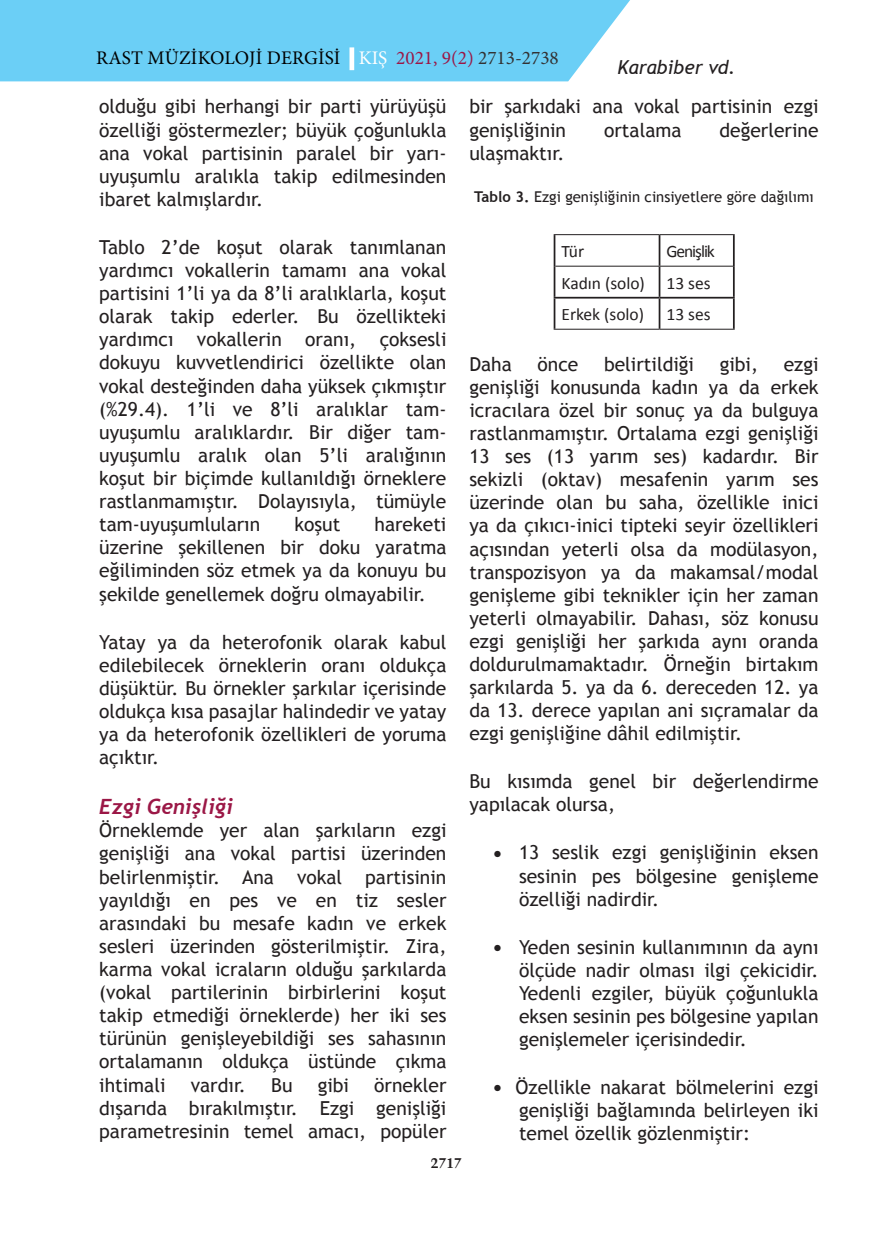
<style>
.page{position:relative;width:893px;height:1241px;background:#fff}
.page>*{position:absolute;margin:0;border:0;box-sizing:border-box;transform-origin:0 0}
.t1{font:italic 700 21px "Trebuchet";color:#9b1746}
.t2{font:19.25px/23.1px "Trebuchet MS";color:#231f20;text-align:justify}
.t3{font:19.25px "Minion Pro";color:#000}
.t4{font:italic 19.25px "Trebuchet MS";color:#231f20}
.t5{font:17.5px/31.5px "Calibri";color:#231f20}
.t6{font:14.88px "Trebuchet MS";color:#231f20}
.t7{font:700 14px "Trump Mediaeval";color:#231f20}
.s1{color:#fff}
.s2{color:#9b1746}
.s3{color:#333233}
.s4{font-weight:700}
</style>
<div class="page">
<div style="left:0;top:0;width:630px;height:81px;background:#6bcff6"></div>
<div style="left:349px;top:47px;width:5px;height:23px;border:4px solid #fff"></div>
<hr style="left:554px;top:235px;width:1px;height:31px;background:#231f20">
<hr style="left:659px;top:235px;width:1px;height:31px;background:#231f20">
<hr style="left:733px;top:235px;width:2px;height:31px;background:#231f20">
<hr style="left:554px;top:266px;width:1px;height:31px;background:#231f20">
<hr style="left:659px;top:266px;width:1px;height:31px;background:#231f20">
<hr style="left:733px;top:266px;width:2px;height:31px;background:#231f20">
<hr style="left:554px;top:297px;width:105px;height:1px;background:#231f20">
<hr style="left:554px;top:298px;width:1px;height:31px;background:#231f20">
<hr style="left:659px;top:297px;width:76px;height:1px;background:#231f20">
<hr style="left:659px;top:298px;width:1px;height:31px;background:#231f20">
<hr style="left:733px;top:298px;width:2px;height:31px;background:#231f20">
<hr style="left:554px;top:234px;width:105px;height:1px;background:#231f20">
<hr style="left:659px;top:234px;width:76px;height:1px;background:#231f20">
<hr style="left:555px;top:266px;width:104px;height:1px;background:#231f20">
<hr style="left:659px;top:266px;width:74px;height:1px;background:#231f20">
<hr style="left:554px;top:329px;width:105px;height:1px;background:#231f20">
<hr style="left:659px;top:329px;width:76px;height:1px;background:#231f20">
<p class="t3" style="left:96px;top:45px;width:464px">RAST MÜZİKOLOJİ DERGİSİ <span class="s1">| KIŞ</span> <span class="s2">2021, 9(2)</span> <span class="s3">2713-2738</span></p>
<p class="t4" style="left:618px;top:56px;width:120px">Karabiber vd.</p>
<p class="t2" style="left:99px;top:95px;width:349px">olduğu gibi herhangi bir parti yürüyüşü özelliği göstermezler; büyük çoğunlukla ana vokal partisinin paralel bir yarı&shy;uyuşumlu aralıkla takip edilmesinden ibaret kalmışlardır.</p>
<p class="t2" style="left:99px;top:235px;width:349px">Tablo 2’de koşut olarak tanımlanan yardımcı vokallerin tamamı ana vokal partisini 1’li ya da 8’li aralıklarla, koşut olarak takip ederler. Bu özellikteki yardımcı vokallerin oranı, çoksesli dokuyu kuvvetlendirici özellikte olan vokal desteğinden daha yüksek çıkmıştır (%29.4). 1’li ve 8’li aralıklar tam&shy;uyuşumlu aralıklardır. Bir diğer tam&shy;uyuşumlu aralık olan 5’li aralığının koşut bir biçimde kullanıldığı örneklere rastlanmamıştır. Dolayısıyla, tümüyle tam-uyuşumluların</p>
<p class="t2" style="left:99px;top:512px;width:349px;text-indent:275px">hareketi üzerine şekillenen bir doku yaratma eğiliminden söz etmek ya da konuyu bu şekilde genellemek doğru olmayabilir.</p>
<p class="t2" style="left:99px;top:630px;width:349px">Yatay ya da heterofonik olarak kabul edilebilecek örneklerin oranı oldukça düşüktür. Bu örnekler şarkılar içerisinde oldukça kısa pasajlar halindedir ve yatay ya da heterofonik özellikleri de yoruma açıktır.</p>
<p class="t1" style="left:99px;top:794px;width:135px">Ezgi Genişliği</p>
<p class="t2" style="left:99px;top:818px;width:349px">Örneklemde yer alan şarkıların ezgi genişliği ana vokal partisi üzerinden belirlenmiştir. Ana vokal partisinin yayıldığı en pes ve en tiz sesler arasındaki bu mesafe kadın ve erkek sesleri üzerinden gösterilmiştir. Zira, karma vokal icraların olduğu şarkılarda (vokal partilerinin birbirlerini koşut takip etmediği örneklerde) her iki ses türünün genişleyebildiği ses sahasının ortalamanın oldukça üstünde çıkma ihtimali</p>
<p class="t2" style="left:294px;top:512px;width:47px">koşut</p>
<p class="t2" style="left:99px;top:1072px;width:349px;text-indent:275px">örnekler dışarıda bırakılmıştır. Ezgi genişliği parametresinin temel amacı, popüler</p>
<p class="t2" style="left:191px;top:1072px;width:57px">vardır.</p>
<p class="t2" style="left:271px;top:1072px;width:23px">Bu</p>
<p class="t2" style="left:318px;top:1072px;width:33px">gibi</p>
<p class="t2" style="left:469px;top:95px;width:351px">bir şarkıdaki ana vokal partisinin ezgi genişliğinin</p>
<p class="t2" style="left:604px;top:118px;width:79px">ortalama</p>
<p class="t2" style="left:719px;top:118px;width:101px">değerlerine</p>
<p class="t2" style="left:469px;top:141px;width:97px">ulaşmaktır.</p>
<p class="t6" style="left:474px;top:188px;width:341px"><span class="s4">Tablo 3.</span> Ezgi genişliğinin cinsiyetlere göre dağılımı</p>
<p class="t5" style="left:561px;top:235px;width:155px;text-indent:105px">Genişlik<br>Kadın (solo) 13 ses<br>Erkek (solo)</p>
<p class="t5" style="left:561px;top:235px;width:24px">Tür</p>
<p class="t5" style="left:666px;top:298px;width:46px">13 ses</p>
<p class="t2" style="left:469px;top:352px;width:44px">Daha</p>
<p class="t2" style="left:538px;top:352px;width:42px">önce</p>
<p class="t2" style="left:604px;top:352px;width:92px">belirtildiği</p>
<p class="t2" style="left:720px;top:352px;width:40px">gibi,</p>
<p class="t2" style="left:469px;top:352px;width:351px;text-indent:314px">ezgi genişliği konusunda kadın ya da erkek icracılara özel bir sonuç ya da bulguya rastlanmamıştır. Ortalama ezgi genişliği 13 ses (13 yarım ses) kadardır. Bir sekizli (oktav) mesafenin yarım ses üzerinde olan bu saha, özellikle inici ya da çıkıcı-inici tipteki seyir özellikleri açısından yeterli olsa da modülasyon, transpozisyon ya da makamsal/modal genişleme gibi teknikler için her zaman yeterli olmayabilir. Dahası, söz konusu ezgi genişliği her şarkıda aynı oranda doldurulmamaktadır. Örneğin birtakım şarkılarda 5. ya da 6. dereceden 12. ya da 13. derece yapılan ani sıçramalar da ezgi genişliğine dâhil edilmiştir.</p>
<p class="t2" style="left:469px;top:769px;width:351px">Bu kısımda genel bir değerlendirme yapılacak olursa,</p>
<p class="t2" style="left:519px;top:840px;width:301px;text-indent:-25px">● 13 seslik ezgi genişliğinin eksen sesinin pes bölgesine genişleme özelliği nadirdir.</p>
<p class="t2" style="left:519px;top:934px;width:301px;text-indent:-25px">● Yeden sesinin kullanımının da aynı ölçüde nadir olması ilgi çekicidir.<br>Yedenli ezgiler, büyük çoğunlukla eksen sesinin pes bölgesine yapılan genişlemeler içerisindedir.</p>
<p class="t2" style="left:519px;top:1075px;width:301px;text-indent:-25px">● Özellikle nakarat bölmelerini ezgi genişliği bağlamında belirleyen iki temel özellik gözlenmiştir:</p>
<p class="t7" style="left:431px;top:1153px;width:33px">2717</p>
</div>
